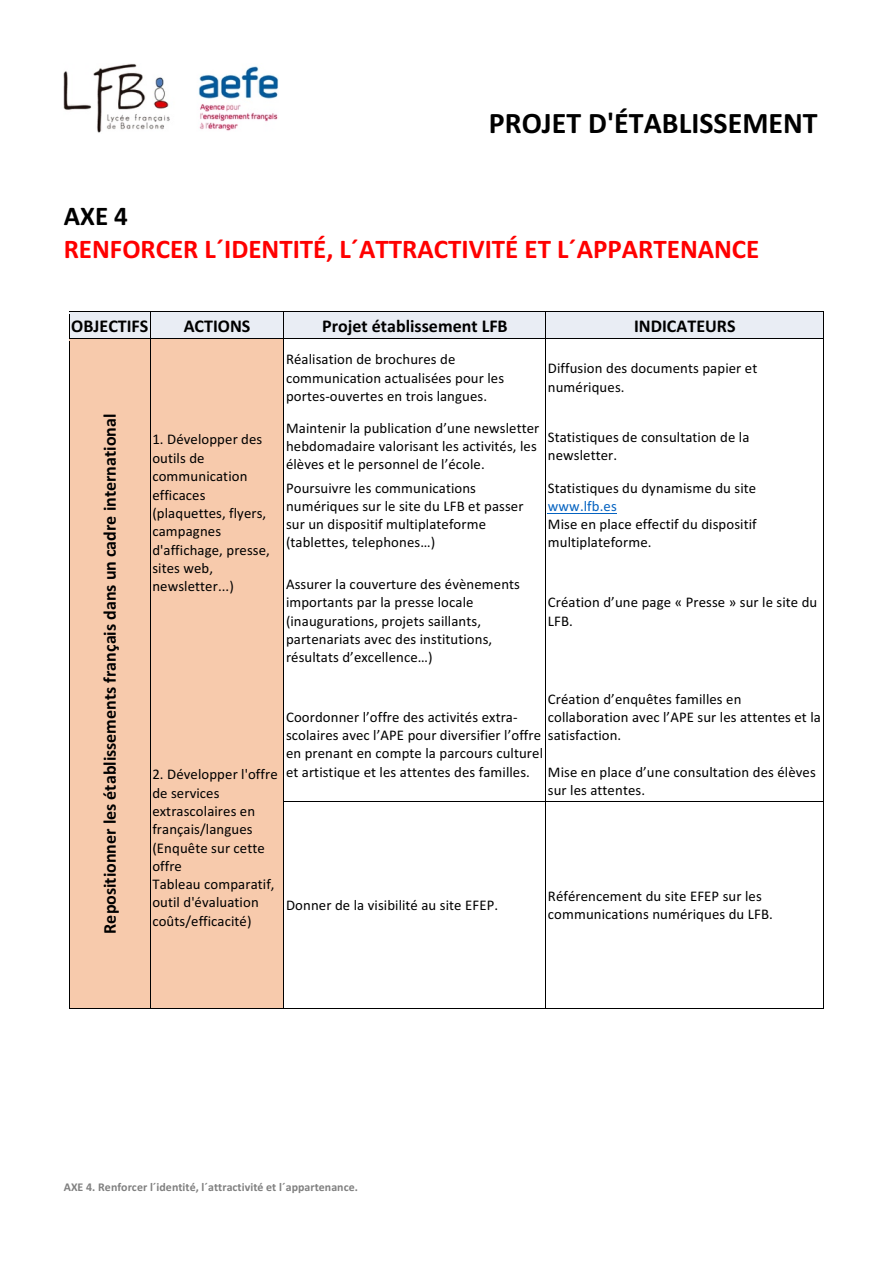
<style>
.page{position:relative;width:893px;height:1263px;background:#fff}
.page>*{position:absolute;margin:0;border:0;box-sizing:border-box;transform-origin:0 0}
.t1{font:700 29.85px "Calibri";color:#000}
.t2{font:700 27px "Calibri";color:#f00}
.t3{font:700 27px "Calibri";color:#000}
.t4{font:700 18px "Calibri";color:#000}
.t5{font:14.7px/18.3px "Calibri";letter-spacing:.01em;color:#000}
.t6{font:14.7px "Calibri";letter-spacing:.005em;color:#0563c1}
.t7{font:700 11.85px "Calibri";letter-spacing:.005em;color:#808080}
</style>
<div class="page">
<div style="left:69px;top:312px;width:81px;height:27px;background:#e9edf4"></div>
<div style="left:150px;top:312px;width:133px;height:27px;background:#e9edf4"></div>
<div style="left:284px;top:312px;width:261px;height:27px;background:#e9edf4"></div>
<div style="left:546px;top:312px;width:277px;height:27px;background:#e9edf4"></div>
<div style="left:69px;top:339px;width:81px;height:669px;background:#f7caac"></div>
<div style="left:150px;top:339px;width:133px;height:348px;background:#f7caac"></div>
<svg style="left:69px;top:314px;width:1px;height:25px"></svg>
<svg style="left:150px;top:312px;width:1px;height:27px"></svg>
<svg style="left:283px;top:312px;width:1px;height:30px"></svg>
<svg style="left:545px;top:312px;width:1px;height:30px"></svg>
<svg style="left:823px;top:312px;width:1px;height:30px"></svg>
<hr style="left:69px;top:342px;width:1px;height:74px;background:#000">
<hr style="left:150px;top:342px;width:1px;height:74px;background:#000">
<hr style="left:283px;top:342px;width:1px;height:74px;background:#000">
<hr style="left:545px;top:342px;width:1px;height:74px;background:#000">
<hr style="left:823px;top:342px;width:1px;height:74px;background:#000">
<hr style="left:284px;top:416px;width:261px;height:1px;background:#000">
<hr style="left:546px;top:416px;width:277px;height:1px;background:#000">
<hr style="left:69px;top:419px;width:1px;height:57px;background:#000">
<hr style="left:150px;top:419px;width:1px;height:57px;background:#000">
<hr style="left:283px;top:419px;width:1px;height:57px;background:#000">
<hr style="left:545px;top:419px;width:1px;height:57px;background:#000">
<hr style="left:823px;top:419px;width:1px;height:57px;background:#000">
<hr style="left:548px;top:513px;width:69px;height:1px;background:#0563c1">
<hr style="left:284px;top:476px;width:261px;height:1px;background:#000">
<hr style="left:546px;top:476px;width:277px;height:1px;background:#000">
<hr style="left:69px;top:479px;width:1px;height:75px;background:#000">
<hr style="left:150px;top:479px;width:1px;height:75px;background:#000">
<hr style="left:283px;top:479px;width:1px;height:75px;background:#000">
<hr style="left:545px;top:479px;width:1px;height:75px;background:#000">
<hr style="left:823px;top:479px;width:1px;height:75px;background:#000">
<hr style="left:284px;top:554px;width:261px;height:1px;background:#000">
<hr style="left:546px;top:554px;width:277px;height:1px;background:#000">
<hr style="left:69px;top:557px;width:1px;height:130px;background:#000">
<hr style="left:150px;top:557px;width:1px;height:130px;background:#000">
<hr style="left:283px;top:557px;width:1px;height:130px;background:#000">
<hr style="left:545px;top:557px;width:1px;height:130px;background:#000">
<hr style="left:823px;top:557px;width:1px;height:130px;background:#000">
<div style="left:150px;top:687px;width:133px;height:321px;background:#f7caac"></div>
<hr style="left:69px;top:690px;width:1px;height:112px;background:#000">
<hr style="left:150px;top:690px;width:1px;height:112px;background:#000">
<hr style="left:283px;top:690px;width:1px;height:112px;background:#000">
<hr style="left:545px;top:690px;width:1px;height:112px;background:#000">
<hr style="left:823px;top:690px;width:1px;height:112px;background:#000">
<hr style="left:69px;top:804px;width:1px;height:204px;background:#000">
<hr style="left:69px;top:1008px;width:81px;height:1px;background:#000">
<hr style="left:150px;top:804px;width:1px;height:204px;background:#000">
<hr style="left:150px;top:1008px;width:133px;height:1px;background:#000">
<hr style="left:283px;top:804px;width:1px;height:204px;background:#000">
<hr style="left:284px;top:1008px;width:261px;height:1px;background:#000">
<hr style="left:545px;top:804px;width:1px;height:204px;background:#000">
<hr style="left:546px;top:1008px;width:277px;height:1px;background:#000">
<hr style="left:823px;top:804px;width:1px;height:204px;background:#000">
<img style="left:64px;top:64px;width:214px;height:69px">
<h1 class="t1" style="left:489px;top:104px;width:330px">PROJET D'ÉTABLISSEMENT</h1>
<h2 class="t3" style="left:64px;top:200px;width:66px">AXE 4</h2>
<h2 class="t2" style="left:64px;top:232px;width:697px">RENFORCER L´IDENTITÉ, L´ATTRACTIVITÉ ET L´APPARTENANCE</h2>
<p class="t4" style="left:71px;top:315px;width:79px">OBJECTIFS</p>
<p class="t4" style="left:184px;top:315px;width:68px">ACTIONS</p>
<p class="t4" style="left:322px;top:315px;width:187px">Projet établissement LFB</p>
<p class="t4" style="left:634px;top:315px;width:103px">INDICATEURS</p>
<p class="t4" style="left:99px;top:934px;width:521px;rotate:-90deg">Repositionner les établissements français dans un cadre international</p>
<p class="t5" style="left:152px;top:430px;width:119px">1. Développer des outils de communication efficaces (plaquettes, flyers, campagnes d'affichage, presse, sites web, newsletter...)</p>
<p class="t5" style="left:286px;top:350px;width:220px">Réalisation de brochures de communication actualisées pour les portes-ouvertes en trois langues.</p>
<p class="t5" style="left:548px;top:359px;width:211px">Diffusion des documents papier et numériques.</p>
<p class="t5" style="left:286px;top:419px;width:255px">Maintenir la publication d’une newsletter hebdomadaire valorisant les activités, les élèves et le personnel de l’école.</p>
<p class="t5" style="left:548px;top:428px;width:203px">Statistiques de consultation de la newsletter.</p>
<p class="t5" style="left:286px;top:479px;width:239px">Poursuivre les communications numériques sur le site du LFB et passer sur un dispositif multiplateforme (tablettes, telephones…)</p>
<p class="t5" style="left:548px;top:479px;width:210px">Statistiques du dynamisme du site</p>
<p class="t6" style="left:548px;top:497px;width:70px">www.lfb.es</p>
<p class="t5" style="left:548px;top:515px;width:210px">Mise en place effectif du dispositif multiplateforme.</p>
<p class="t5" style="left:286px;top:575px;width:235px">Assurer la couverture des évènements importants par la presse locale (inaugurations, projets saillants, partenariats avec des institutions, résultats d’excellence…)</p>
<p class="t5" style="left:548px;top:593px;width:271px">Création d’une page « Presse » sur le site du<br>LFB.</p>
<p class="t5" style="left:152px;top:765px;width:127px">2. Développer l'offre de services extrascolaires en français/langues (Enquête sur cette offre<br>Tableau comparatif, outil d'évaluation coûts/efficacité)</p>
<p class="t5" style="left:548px;top:690px;width:274px">Création d’enquêtes familles en collaboration avec l’APE sur les attentes et la satisfaction.</p>
<p class="t5" style="left:548px;top:763px;width:269px">Mise en place d’une consultation des élèves sur les attentes.</p>
<p class="t5" style="left:286px;top:708px;width:258px">Coordonner l’offre des activités extra&shy;scolaires avec l’APE pour diversifier l’offre en prenant en compte la parcours culturel et artistique et les attentes des familles.</p>
<p class="t5" style="left:286px;top:896px;width:214px">Donner de la visibilité au site EFEP.</p>
<p class="t5" style="left:548px;top:887px;width:227px">Référencement du site EFEP sur les communications numériques du LFB.</p>
<p class="t7" style="left:64px;top:1180px;width:296px">AXE 4. Renforcer l´identité, l´attractivité et l´appartenance.</p>
</div>
